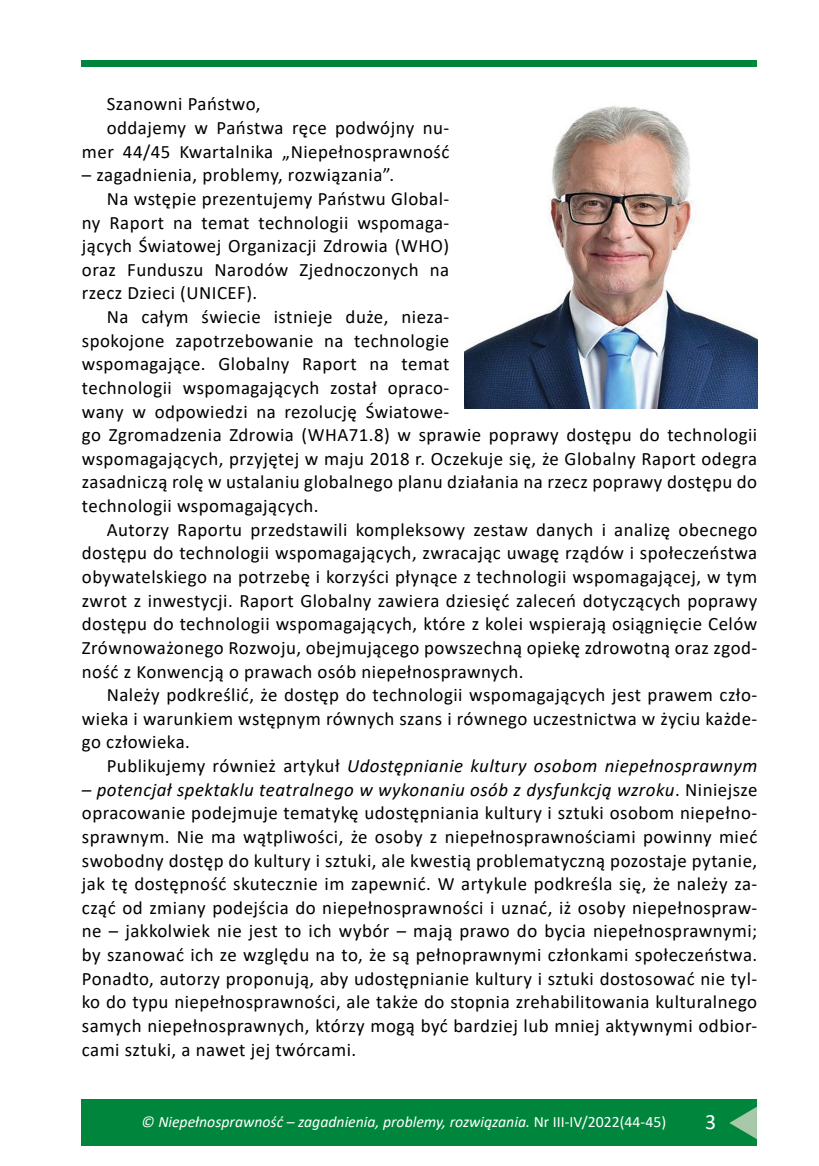
<style>
.page{position:relative;width:819px;height:1166px;background:#fff}
.page>*{position:absolute;margin:0;border:0;box-sizing:border-box;transform-origin:0 0}
.t1{font:21.88px "Calibri";color:#fff}
.P_Text_10_8{font:18.9px/23.6px "Calibri";letter-spacing:.025em;color:#000;text-align:justify}
.P_Text_10_8-2{font:italic 18.9px "Calibri";letter-spacing:.025em;color:#000}
.t2{font:italic 15.75px "Calibri";color:#fff}
.s1{font-style:normal}
.s2{font-style:italic}
</style>
<div class="page">
<div style="left:82px;top:60px;width:674px;height:7px;background:#00863c"></div>
<div style="left:82px;top:1099px;width:674px;height:47px;background:#00863c"></div>
<svg style="left:729px;top:1107px;width:27px;height:32px"></svg>
<img style="left:464px;top:106px;width:293px;height:302px">
<p class="P_Text_10_8" style="left:107px;top:92px;width:155px">Szanowni Państwo,</p>
<p class="P_Text_10_8" style="left:82px;top:115px;width:369px;text-align:right">oddajemy w Państwa ręce podwójny nu&shy;mer 44/45 Kwartalnika „Niepełnosprawność</p>
<p class="P_Text_10_8" style="left:82px;top:163px;width:314px">– zagadnienia, problemy, rozwiązania”.</p>
<p class="P_Text_10_8" style="left:82px;top:186px;width:369px;text-indent:25px">Na wstępie prezentujemy Państwu Global&shy;ny Raport na temat technologii wspomaga&shy;jących Światowej Organizacji Zdrowia (WHO) oraz Funduszu Narodów Zjednoczonych na rzecz Dzieci (UNICEF).</p>
<p class="P_Text_10_8" style="left:82px;top:304px;width:677px;text-align:left;text-indent:25px">Na całym świecie istnieje duże, nieza-<br>spokojone zapotrzebowanie na technologie<br>wspomagające. Globalny Raport na temat<br>technologii wspomagających został opraco-<br>wany w odpowiedzi na rezolucję Światowe-<br>go Zgromadzenia Zdrowia (WHA71.8) w sprawie poprawy dostępu do technologii wspomagających, przyjętej w maju 2018 r. Oczekuje się, że Globalny Raport odegra zasadniczą rolę w ustalaniu globalnego planu działania na rzecz poprawy dostępu do technologii wspomagających.</p>
<p class="P_Text_10_8" style="left:82px;top:517px;width:677px;text-indent:25px">Autorzy Raportu przedstawili kompleksowy zestaw danych i analizę obecnego dostępu do technologii wspomagających, zwracając uwagę rządów i społeczeństwa obywatelskiego na potrzebę i korzyści płynące z technologii wspomagającej, w tym zwrot z inwestycji. Raport Globalny zawiera dziesięć zaleceń dotyczących poprawy dostępu do technologii wspomagających, które z kolei wspierają osiągnięcie Celów Zrównoważonego Rozwoju, obejmującego powszechną opiekę zdrowotną oraz zgod&shy;ność z Konwencją o prawach osób niepełnosprawnych.</p>
<p class="P_Text_10_8" style="left:82px;top:682px;width:677px;text-indent:25px">Należy podkreślić, że dostęp do technologii wspomagających jest prawem czło&shy;wieka i warunkiem wstępnym równych szans i równego uczestnictwa w życiu każde&shy;go człowieka.</p>
<p class="P_Text_10_8-2" style="left:107px;top:752px;width:652px"><span class="s1">Publikujemy również artykuł</span> Udostępnianie kultury osobom niepełnosprawnym</p>
<p class="P_Text_10_8" style="left:82px;top:777px;width:677px"><span class="s2">– potencjał spektaklu teatralnego w wykonaniu osób z dysfunkcją wzroku</span>. Niniejsze opracowanie podejmuje tematykę udostępniania kultury i sztuki osobom niepełno&shy;sprawnym. Nie ma wątpliwości, że osoby z niepełnosprawnościami powinny mieć swobodny dostęp do kultury i sztuki, ale kwestią problematyczną pozostaje pytanie, jak tę dostępność skutecznie im zapewnić. W artykule podkreśla się, że należy za&shy;cząć od zmiany podejścia do niepełnosprawności i uznać, iż osoby niepełnospraw&shy;ne – jakkolwiek nie jest to ich wybór – mają prawo do bycia niepełnosprawnymi; by szanować ich ze względu na to, że są pełnoprawnymi członkami społeczeństwa.<br>Ponadto, autorzy proponują, aby udostępnianie kultury i sztuki dostosować nie tyl&shy;ko do typu niepełnosprawności, ale także do stopnia zrehabilitowania kulturalnego samych niepełnosprawnych, którzy mogą być bardziej lub mniej aktywnymi odbior&shy;cami sztuki, a nawet jej twórcami.</p>
<p class="t2" style="left:142px;top:1111px;width:526px">© Niepełnosprawność – zagadnienia, problemy, rozwiązania. <span class="s1">Nr III-IV/2022(44-45)</span></p>
<p class="t1" style="left:705px;top:1107px;width:13px">3</p>
</div>
